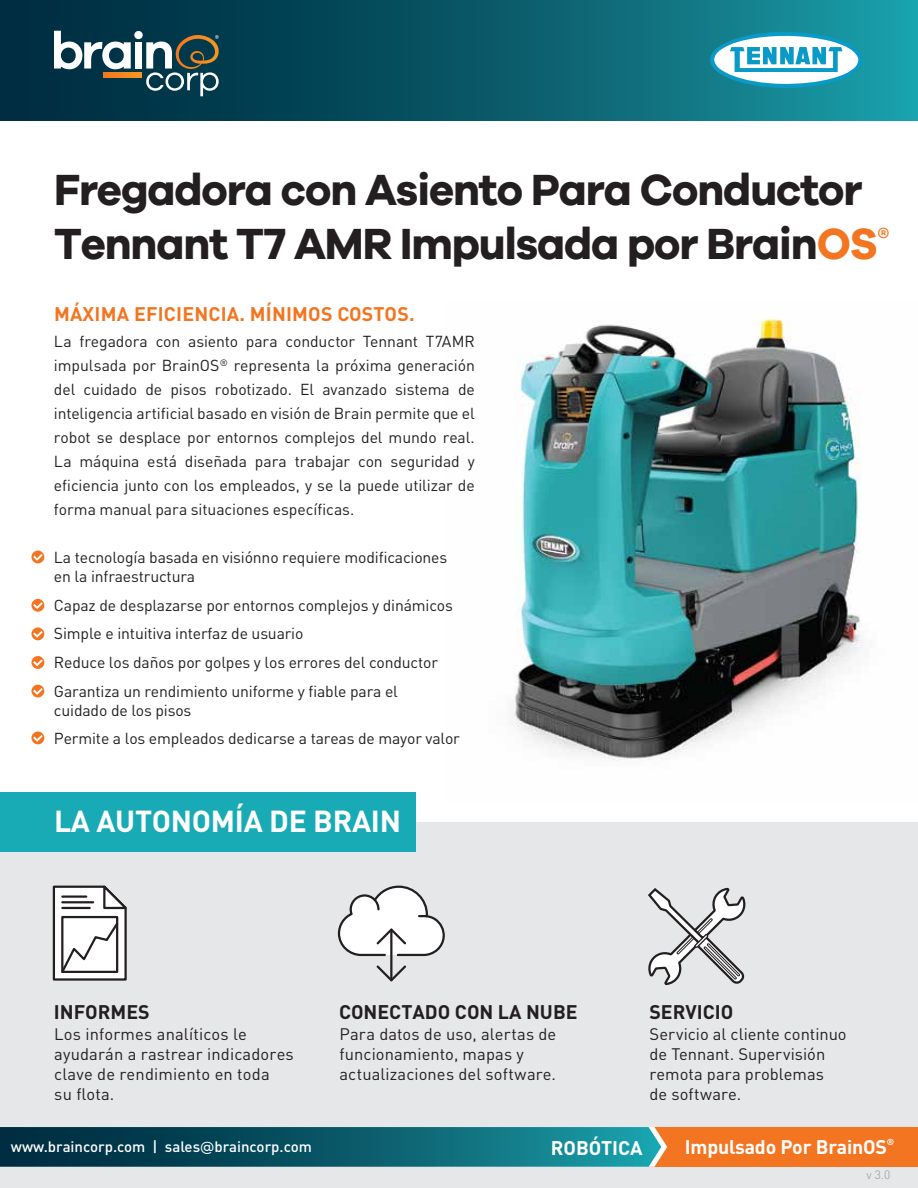
<style>
.page{position:relative;width:918px;height:1188px;background:#fff}
.page>*{position:absolute;margin:0;border:0;box-sizing:border-box;transform-origin:0 0}
.t1{font:700 45px/54px "Galano Grotesque";letter-spacing:-.025em;color:#231f20}
.t2{font:700 30px "DIN Pro";letter-spacing:-.01em;color:#fff}
.t3{font:700 19.5px "DIN Pro";color:#231f20}
.t4{font:700 19.5px "DIN Pro";letter-spacing:.01em;color:#f47521}
.t5{font:700 19.5px "DIN Pro";letter-spacing:-.01em;color:#fff}
.t6{font:16.5px/19.8px "DIN Pro";letter-spacing:.01em;color:#231f20}
.t7{font:15.75px/24px "DIN Pro";letter-spacing:-.01em;color:#231f20}
.t8{font:500 15px "DIN Pro";color:#fff}
.t9{font:300 12px "DIN Pro";color:#939598}
.t10{font:700 8.7px "DIN Pro";color:#fff}
.s1{color:#f47521}
.s2{font-family:"Galano Grotesque"}
</style>
<div class="page">
<img style="left:514px;top:318px;width:348px;height:443px">
<div style="left:0;top:0;width:918px;height:121px;background:linear-gradient(to right,#002034,#1997a2)"></div>
<svg style="left:709px;top:31px;width:155px;height:59px"></svg>
<svg style="left:103px;top:73px;width:39px;height:4px"></svg>
<svg style="left:54px;top:31px;width:77px;height:38px"></svg>
<div style="left:134px;top:31px;width:9px;height:8px;background:#fff;border-radius:50%"></div>
<div style="left:135px;top:42px;width:7px;height:27px;background:#fff"></div>
<svg style="left:146px;top:35px;width:73px;height:61px"></svg>
<svg style="left:31px;top:551px;width:13px;height:12px"></svg>
<svg style="left:33px;top:554px;width:10px;height:7px"></svg>
<svg style="left:31px;top:599px;width:13px;height:13px"></svg>
<svg style="left:33px;top:602px;width:10px;height:7px"></svg>
<svg style="left:31px;top:627px;width:13px;height:13px"></svg>
<svg style="left:33px;top:631px;width:10px;height:7px"></svg>
<svg style="left:31px;top:656px;width:13px;height:13px"></svg>
<svg style="left:33px;top:660px;width:10px;height:6px"></svg>
<svg style="left:31px;top:685px;width:13px;height:12px"></svg>
<svg style="left:33px;top:688px;width:10px;height:7px"></svg>
<svg style="left:31px;top:732px;width:13px;height:12px"></svg>
<svg style="left:33px;top:735px;width:10px;height:7px"></svg>
<div style="left:0;top:822px;width:918px;height:366px;background:#e6e7e8"></div>
<div style="left:646px;top:1127px;width:272px;height:40px;background:#f47521"></div>
<svg style="left:0;top:1127px;width:667px;height:40px;background:#105f6d"></svg>
<div style="left:0;top:792px;width:416px;height:59px;background:#19abb5"></div>
<svg style="left:52px;top:885px;width:75px;height:96px;background:#d4d3d4"></svg>
<div style="left:61px;top:916px;width:57px;height:57px;border:2px solid #231f20"></div>
<svg style="left:648px;top:887px;width:98px;height:99px"></svg>
<hr style="left:390px;top:930px;width:2px;height:50px;background:#231f20">
<svg style="left:337px;top:885px;width:108px;height:72px"></svg>
<svg style="left:376px;top:963px;width:30px;height:19px"></svg>
<h1 class="t1" style="left:54px;top:161px;width:837px">Fregadora con Asiento Para Conductor<br>Tennant T7 AMR Impulsada por Brain<span class="s1">OS</span><sup>®</sup></h1>
<p class="t4" style="left:54px;top:300px;width:362px">MÁXIMA EFICIENCIA. MÍNIMOS COSTOS.</p>
<p class="t7" style="left:54px;top:329px;width:422px;text-align:justify">La fregadora con asiento para conductor Tennant T7AMR impulsada por BrainOS<sup>®</sup> representa la próxima generación del cuidado de pisos robotizado. El avanzado sistema de inteligencia artificial basado en visión de Brain permite que el robot se desplace por entornos complejos del mundo real.<br>La máquina está diseñada para trabajar con seguridad y eficiencia junto con los empleados, y se la puede utilizar de forma manual para situaciones específicas.</p>
<p class="t7" style="left:54px;top:548px;width:395px;line-height:18.9px">La tecnología basada en visiónno requiere modificaciones en la infraestructura</p>
<p class="t7" style="left:54px;top:590px;width:400px;line-height:28.7px">Capaz de desplazarse por entornos complejos y dinámicos Simple e intuitiva interfaz de usuario<br>Reduce los daños por golpes y los errores del conductor Garantiza un rendimiento uniforme y fiable para el</p>
<p class="t7" style="left:54px;top:695px;width:407px;line-height:28.7px">cuidado de los pisos<br>Permite a los empleados dedicarse a tareas de mayor valor</p>
<h2 class="t2" style="left:54px;top:801px;width:349px">LA AUTONOMÍA DE BRAIN</h2>
<p class="t3" style="left:54px;top:999px;width:97px">INFORMES</p>
<p class="t6" style="left:54px;top:1024px;width:241px">Los informes analíticos le ayudarán a rastrear indicadores clave de rendimiento en toda<br>su flota.</p>
<p class="t3" style="left:339px;top:999px;width:240px">CONECTADO CON LA NUBE</p>
<p class="t6" style="left:340px;top:1024px;width:218px">Para datos de uso, alertas de funcionamiento, mapas y actualizaciones del software.</p>
<p class="t3" style="left:649px;top:999px;width:85px">SERVICIO</p>
<p class="t6" style="left:650px;top:1024px;width:199px">Servicio al cliente continuo de Tennant. Supervisión remota para problemas<br>de software.</p>
<p class="t8" style="left:11px;top:1136px;width:303px">www.braincorp.com | sales<span class="s2">@</span>braincorp.com</p>
<p class="t5" style="left:551px;top:1134px;width:93px">ROBÓTICA</p>
<p class="t5" style="left:685px;top:1134px;width:204px">Impulsado Por BrainOS</p>
<p class="t10" style="left:887px;top:1136px;width:9px">®</p>
<p class="t9" style="left:867px;top:1166px;width:25px">v 3.0</p>
</div>
